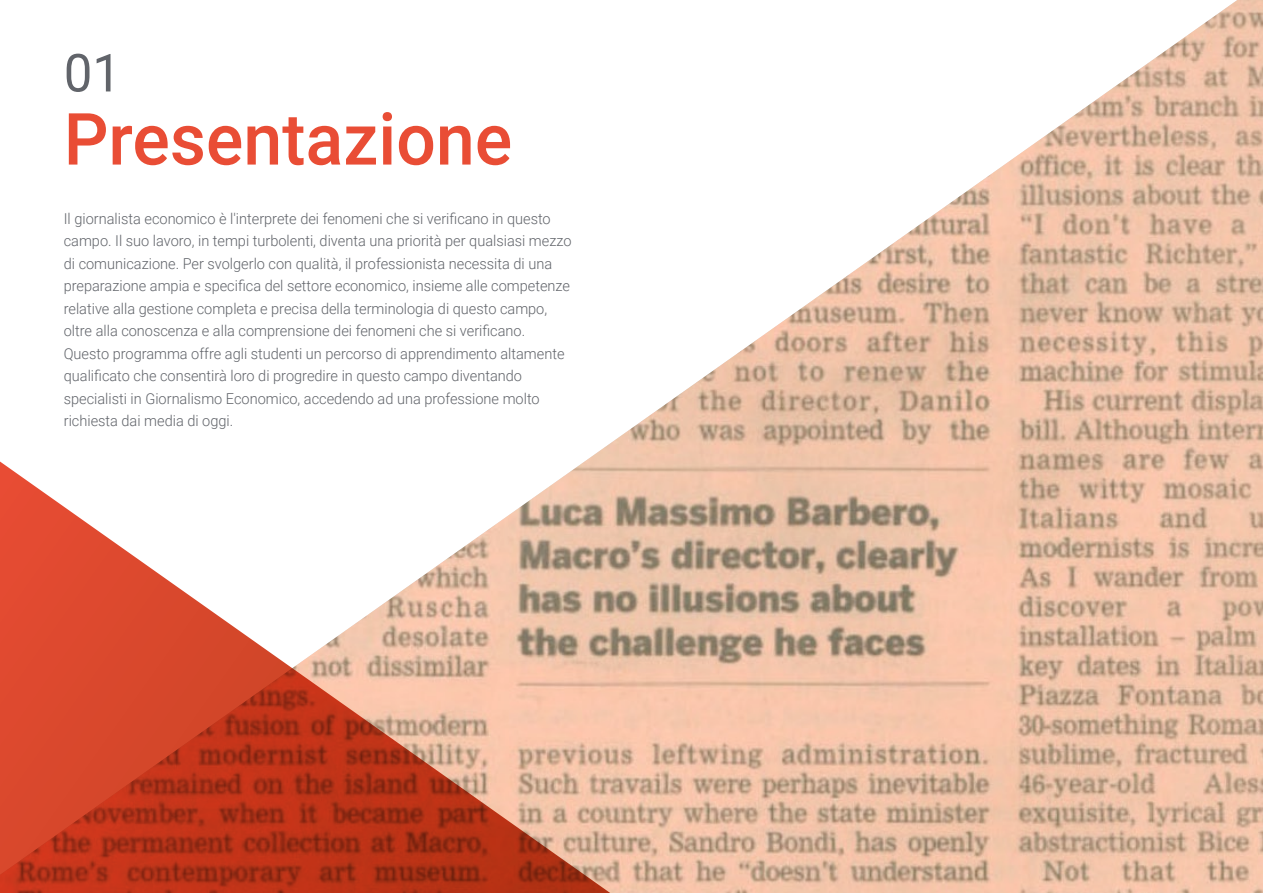
<style>
.page{position:relative;width:1263px;height:893px;background:#fff}
.page>*{position:absolute;margin:0;border:0;box-sizing:border-box;transform-origin:0 0}
.t1{font:500 72px "Roboto";color:#e94d35}
.t2{font:52.5px "Roboto";color:#61646a}
.t3{font:300 15px/22.5px "Roboto";color:#61646a}
</style>
<div class="page">
<img style="left:607px;top:0;width:656px;height:893px">
<svg style="left:0;top:446px;width:640px;height:447px"></svg>
<h2 class="t2" style="left:64px;top:36px;width:59px">01</h2>
<h1 class="t1" style="left:64px;top:89px;width:450px">Presentazione</h1>
<p class="t3" style="left:64px;top:207px;width:509px">Il giornalista economico è l'interprete dei fenomeni che si verificano in questo campo. Il suo lavoro, in tempi turbolenti, diventa una priorità per qualsiasi mezzo di comunicazione. Per svolgerlo con qualità, il professionista necessita di una preparazione ampia e specifica del settore economico, insieme alle competenze relative alla gestione completa e precisa della terminologia di questo campo, oltre alla conoscenza e alla comprensione dei fenomeni che si verificano.<br>Questo programma offre agli studenti un percorso di apprendimento altamente qualificato che consentirà loro di progredire in questo campo diventando specialisti in Giornalismo Economico, accedendo ad una professione molto richiesta dai media di oggi.</p>
</div>
